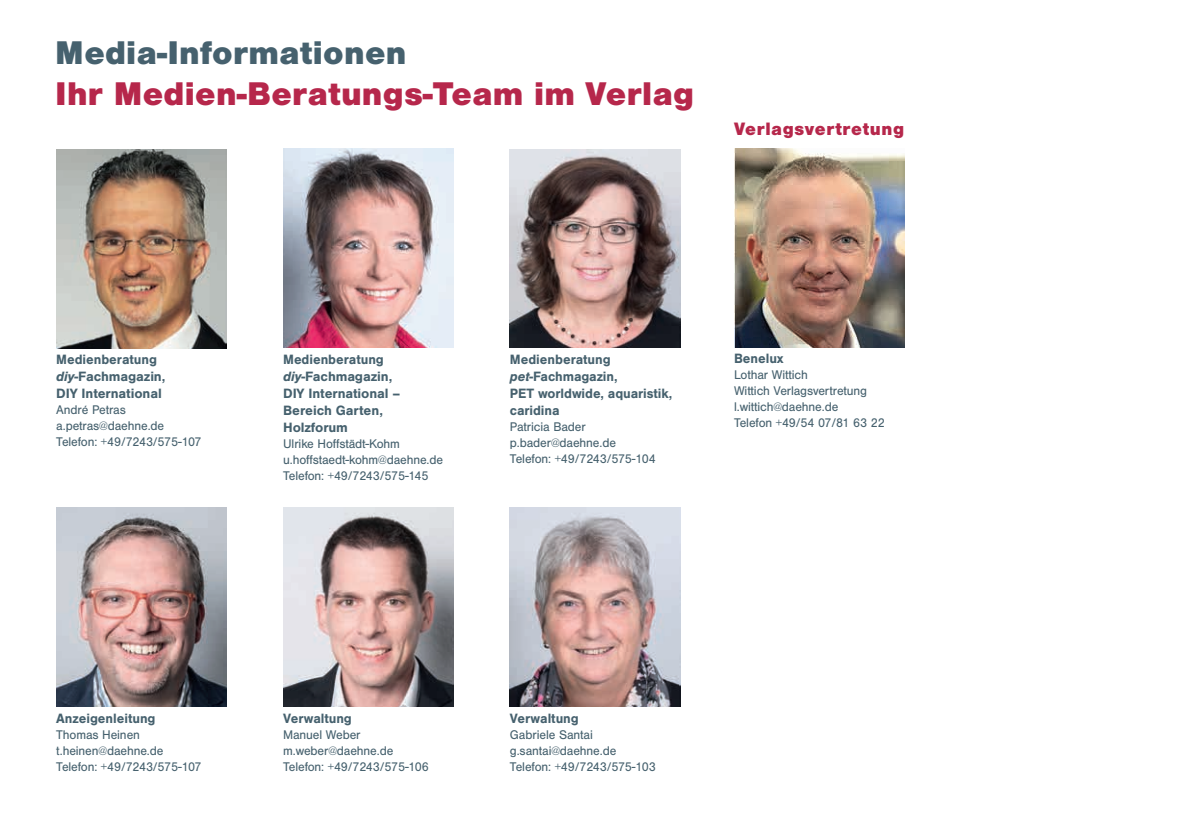
<style>
.page{position:relative;width:1191px;height:840px;background:#fff}
.page>*{position:absolute;margin:0;border:0;box-sizing:border-box;transform-origin:0 0}
.t1{font:900 34px "Sans";letter-spacing:.005em;color:#b6274b}
.t2{font:900 34px "Sans";letter-spacing:.005em;color:#46616e}
.t3{font:900 18.6px "Sans";letter-spacing:.03em;color:#b6274b}
.t4{font:700 14px/17px "Sans";letter-spacing:-.005em;color:#46616e}
.t5{font:13px/16px "Sans";letter-spacing:-.01em;color:#46616e}
.s1{font-style:italic}
</style>
<div class="page">
<img style="left:56px;top:149px;width:170px;height:199px">
<img style="left:510px;top:149px;width:170px;height:198px">
<img style="left:283px;top:507px;width:170px;height:199px">
<img style="left:510px;top:507px;width:170px;height:199px">
<img style="left:56px;top:507px;width:170px;height:199px">
<img style="left:734px;top:148px;width:170px;height:199px">
<img style="left:283px;top:149px;width:170px;height:198px">
<h1 class="t2" style="left:55px;top:33px;width:353px">Media-Informationen</h1>
<h1 class="t1" style="left:55px;top:74px;width:640px">Ihr Medien-Beratungs-Team im Verlag</h1>
<h2 class="t3" style="left:734px;top:118px;width:172px">Verlagsvertretung</h2>
<p class="t4" style="left:56px;top:351px;width:111px">Medienberatung <span class="s1">diy</span>-Fachmagazin,<br>DIY Inter national</p>
<p class="t5" style="left:56px;top:402px;width:147px">André Petras a.petras@daehne.de<br>Telefon: +49/7243/575-107</p>
<p class="t4" style="left:283px;top:350px;width:119px">Medienberatung <span class="s1">diy</span>-Fachmagazin,<br>DIY Inter national –<br>Bereich Garten,<br>Holzforum</p>
<p class="t5" style="left:283px;top:435px;width:161px">Ulrike Hoffstädt-Kohm u.hoffstaedt-kohm@daehne.de<br>Telefon: +49/7243/575-145</p>
<p class="t4" style="left:510px;top:350px;width:164px">Medienberatung <span class="s1">pet</span>-Fachmagazin,<br>PET worldwide, aquaristik, caridina</p>
<p class="t5" style="left:510px;top:418px;width:147px">Patricia Bader p.bader@daehne.de<br>Telefon: +49/7243/575-104</p>
<p class="t4" style="left:734px;top:350px;width:51px">Benelux</p>
<p class="t5" style="left:734px;top:367px;width:152px">Lothar Wittich<br>Wittich Verlagsvertretung l.wittich@daehne.de<br>Telefon +49/54 07/81 63 22</p>
<p class="t4" style="left:56px;top:709px;width:101px">Anzeigenleitung</p>
<p class="t5" style="left:56px;top:726px;width:147px">Thomas Heinen t.heinen@daehne.de<br>Telefon: +49/7243/575-107</p>
<p class="t4" style="left:283px;top:709px;width:70px">Verwaltung</p>
<p class="t5" style="left:283px;top:726px;width:147px">Manuel Weber m.weber@daehne.de<br>Telefon: +49/7243/575-106</p>
<p class="t4" style="left:510px;top:709px;width:70px">Verwaltung</p>
<p class="t5" style="left:510px;top:726px;width:147px">Gabriele Santai g.santai@daehne.de<br>Telefon: +49/7243/575-103</p>
</div>
